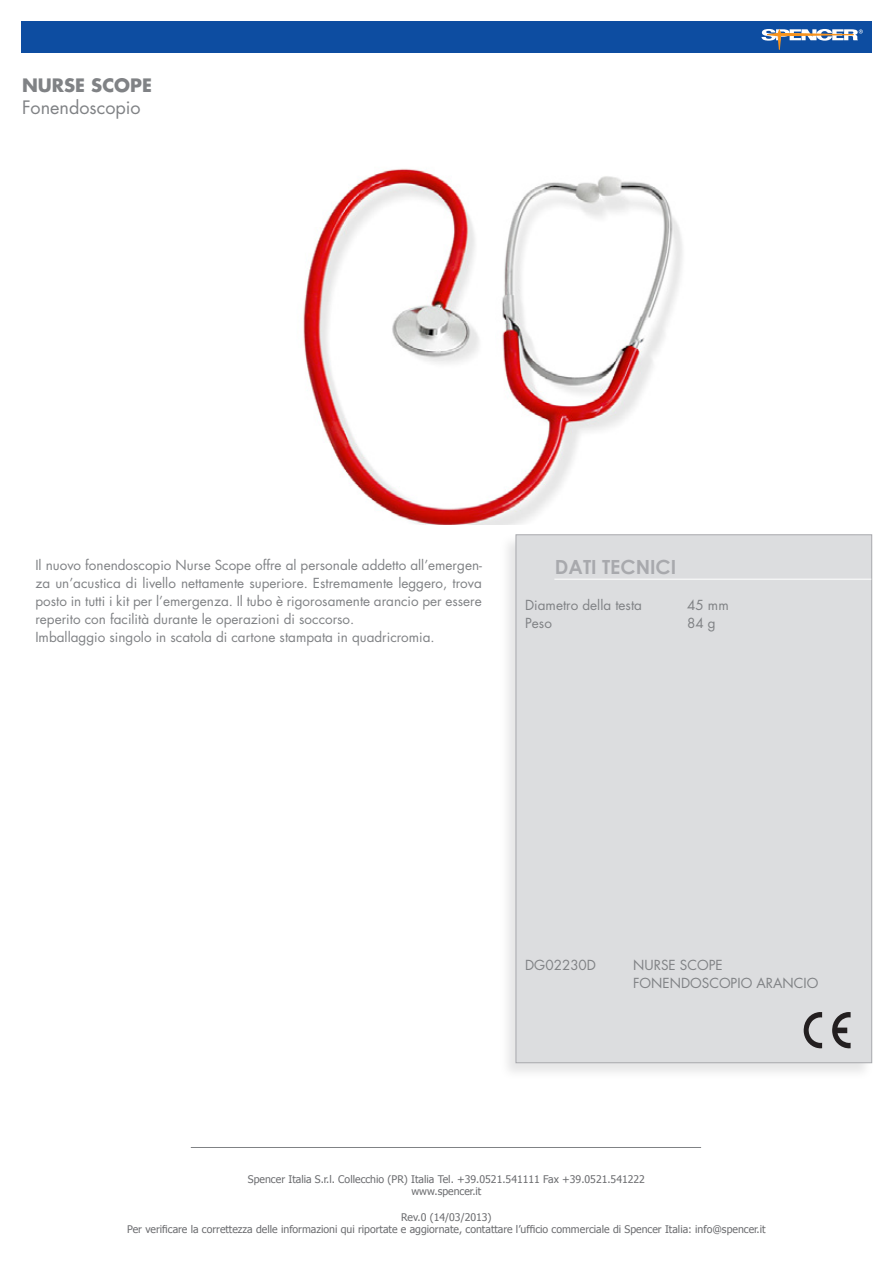
<style>
.page{position:relative;width:893px;height:1263px;background:#fff}
.page>*{position:absolute;margin:0;border:0;box-sizing:border-box;transform-origin:0 0}
.TITOLO_DATI_TECNICI{font:700 19.5px "Century Gothic";color:#a8a9ad}
.Sottotitolo{font:18px "Futura";color:#808285}
.Sottotitolo-2{font:700 18px "Futura";color:#808285}
.Testo{font:13.5px/18px "Futura";color:#808285}
.t1{font:10.5px "Tahoma";color:#6c6d70}
</style>
<div class="page">
<div style="left:21px;top:21px;width:851px;height:31px;background:#0d4da1"></div>
<svg style="left:761px;top:29px;width:102px;height:24px"></svg>
<hr style="left:191px;top:1147px;width:510px;height:1px;background:#808285">
<img style="left:303px;top:168px;width:380px;height:356px">
<div style="left:499px;top:533px;width:375px;height:547px;background:#808285;opacity:.2"></div>
<div style="left:516px;top:534px;width:356px;height:529px;background:#dcdddf;border:1px solid #a8a9ad"></div>
<hr style="left:554px;top:579px;width:317px;height:1px;background:#fff">
<svg style="left:803px;top:1012px;width:48px;height:36px"></svg>
<p class="Sottotitolo-2" style="left:22px;top:73px;width:131px">NURSE SCOPE</p>
<p class="Sottotitolo" style="left:22px;top:95px;width:120px">Fonendoscopio</p>
<p class="Testo" style="left:35px;top:556px;width:448px">Il nuovo fonendoscopio Nurse Scope offre al personale addetto all’emergen-</p>
<p class="TITOLO_DATI_TECNICI" style="left:555px;top:555px;width:123px">DATI TECNICI</p>
<p class="Testo" style="left:35px;top:592px;width:448px">posto in tutti i kit per ’l emergenza Il. tubo è rigorosamente arancio per essere reperito con facilità durante le operazioni di soccorso.</p>
<p class="Testo" style="left:35px;top:628px;width:401px">Imballaggio singolo in scatola di cartone stampata in quadricromia.</p>
<p class="Testo" style="left:35px;top:574px;width:448px">za un’acustica di livello nettamente superiore. Estremamente leggero, trova</p>
<p class="Testo" style="left:525px;top:596px;width:118px">Diametro della testa</p>
<p class="Testo" style="left:525px;top:614px;width:28px">Peso</p>
<p class="Testo" style="left:687px;top:596px;width:43px">45 mm</p>
<p class="Testo" style="left:687px;top:614px;width:30px">84 g</p>
<p class="Testo" style="left:525px;top:956px;width:72px">DG02230D</p>
<p class="Testo" style="left:633px;top:956px;width:91px">NURSE SCOPE</p>
<p class="Testo" style="left:633px;top:974px;width:187px">FONENDOSCOPIO ARANCIO</p>
<p class="t1" style="left:248px;top:1172px;width:399px">Spencer Italia .l.r.S Collecchio (PR) Italia Tel. +39.0521.541111 Fax +39.0521.541222</p>
<p class="t1" style="left:411px;top:1185px;width:71px">www.spencer i t.</p>
<p class="t1" style="left:401px;top:1210px;width:92px">Rev.0 )14/03/2013(</p>
<p class="t1" style="left:127px;top:1223px;width:640px">Per verificare la correttezza delle informazioni qui riportate e aggiornate, contattare ’l ufficio commerciale di Spencer Italia: info@spencer i t.</p>
</div>
